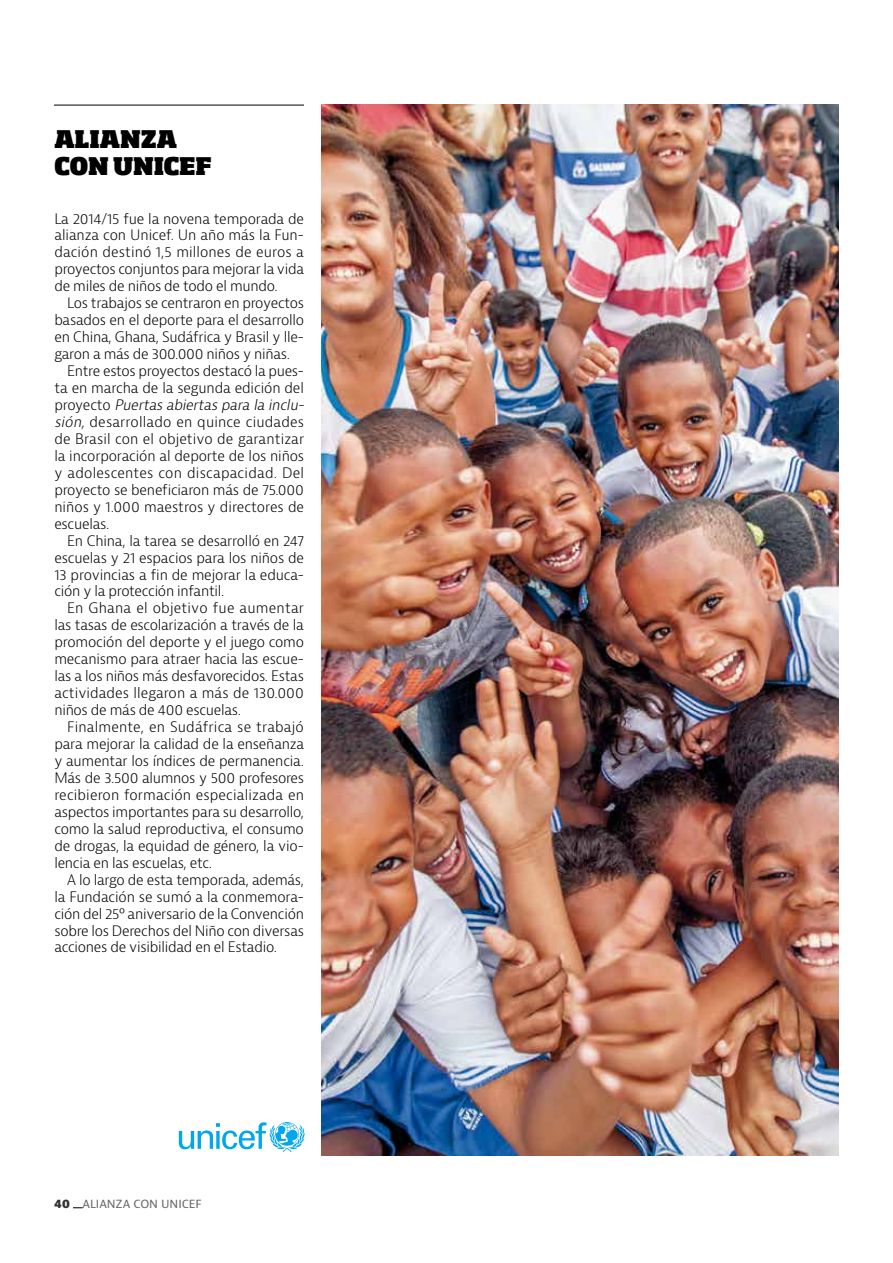
<style>
.page{position:relative;width:893px;height:1263px;background:#fff}
.page>*{position:absolute;margin:0;border:0;box-sizing:border-box;transform-origin:0 0}
.t1{font:800 24px/27px "Soho Std";letter-spacing:-.015em;color:#000}
.t2{font:300 14.1px/17px "Bernina Sans";letter-spacing:-.015em;color:#000;text-align:justify}
.t3{font:300 14.1px "Bernina Sans";letter-spacing:.015em;color:#000}
.t4{font:300 14.1px "Bernina Sans";letter-spacing:.005em;color:#000}
.t5{font:italic 300 14.1px "Bernina Sans";color:#000}
.t6{font:300 14.1px "Bernina Sans";letter-spacing:.01em;color:#000}
.t7{font:12px "Bernina Sans";letter-spacing:-.01em;color:#666}
.s1{font-style:normal}
.s2{font-style:italic}
.s3{font-weight:800;color:#333}
</style>
<div class="page">
<hr style="left:54px;top:105px;width:250px;height:1px;background:#000">
<img style="left:322px;top:105px;width:517px;height:1051px">
<svg style="left:179px;top:1122px;width:126px;height:30px"></svg>
<h1 class="t1" style="left:54px;top:125px;width:159px">ALIANZA<br>CON UNICEF</h1>
<p class="t2" style="left:54px;top:210px;width:251px">La 2014/15 fue la novena temporada de alianza con Unicef. Un año más la Fun&shy;dación destinó 1,5 millones de euros a proyectos conjuntos para mejorar la vida de miles de niños de todo el mundo.</p>
<p class="t2" style="left:67px;top:295px;width:238px">Los trabajos se centraron en proyectos</p>
<p class="t2" style="left:54px;top:312px;width:251px">basados en el deporte para el desarrollo</p>
<p class="t2" style="left:54px;top:329px;width:251px">en China, Ghana, Sudáfrica y Brasil y lle-</p>
<p class="t2" style="left:54px;top:346px;width:237px">garon a más de 300.000 niños y niñas.</p>
<p class="t2" style="left:67px;top:363px;width:238px">Entre estos proyectos destacó la pues-</p>
<p class="t2" style="left:54px;top:380px;width:251px">ta en marcha de la segunda edición del</p>
<p class="t5" style="left:54px;top:396px;width:255px"><span class="s1">p ro y e c t o</span> Puertasabiertaspara la inclu-</p>
<p class="t3" style="left:54px;top:412px;width:251px"><span class="s2">sión,</span> desarrollado en quince ciudades</p>
<p class="t4" style="left:54px;top:429px;width:251px">de Brasil con el objetivo de garantizar</p>
<p class="t2" style="left:54px;top:447px;width:251px">la incorporación al deporte de los niños</p>
<p class="t3" style="left:54px;top:463px;width:251px">y adolescentes con discapacidad. Del</p>
<p class="t2" style="left:54px;top:481px;width:251px">proyecto se beneficiaron más de 75.000</p>
<p class="t2" style="left:54px;top:498px;width:251px">niños y 1.000 maestros y directores de</p>
<p class="t2" style="left:54px;top:515px;width:56px">escuelas.</p>
<p class="t2" style="left:67px;top:532px;width:238px">En China, la tarea se desarrolló en 247</p>
<p class="t2" style="left:54px;top:549px;width:251px">escuelas y 21 espacios para los niños de</p>
<p class="t2" style="left:54px;top:566px;width:251px">13 provincias a fin de mejorar la educa-</p>
<p class="t2" style="left:54px;top:583px;width:172px">ción y la protección infantil.</p>
<p class="t3" style="left:67px;top:599px;width:238px">En Ghana el objetivo fue aumentar</p>
<p class="t2" style="left:54px;top:617px;width:251px">las tasas de escolarización a través de la</p>
<p class="t2" style="left:54px;top:634px;width:251px">promoción del deporte y el juego como</p>
<p class="t2" style="left:54px;top:651px;width:251px">mecanismo para atraer hacia las escue-</p>
<p class="t2" style="left:54px;top:668px;width:251px">las a los niños más desfavorecidos. Estas</p>
<p class="t4" style="left:54px;top:684px;width:251px">actividades llegaron a más de 130.000</p>
<p class="t2" style="left:54px;top:702px;width:188px">niños de más de 400 escuelas.</p>
<p class="t3" style="left:67px;top:718px;width:238px">Finalmente, en Sudáfrica se trabajó</p>
<p class="t2" style="left:54px;top:736px;width:251px">para mejorar la calidad de la enseñanza</p>
<p class="t2" style="left:54px;top:753px;width:251px">y aumentar los índices de permanencia.</p>
<p class="t2" style="left:54px;top:769px;width:251px">Más de 3.500 alumnos y 500 profesores</p>
<p class="t6" style="left:54px;top:785px;width:251px">recibieron formación especializada en</p>
<p class="t2" style="left:54px;top:803px;width:251px">aspectos importantes para su desarrollo,</p>
<p class="t2" style="left:54px;top:820px;width:251px">como la salud reproductiva, el consumo</p>
<p class="t2" style="left:54px;top:837px;width:251px">de drogas, la equidad de género, la vio-</p>
<p class="t2" style="left:54px;top:854px;width:159px">lencia en las escuelas, etc.</p>
<p class="t2" style="left:67px;top:871px;width:238px">A lo largo de esta temporada, además,</p>
<p class="t2" style="left:54px;top:888px;width:251px">la Fundación se sumó a la conmemora-</p>
<p class="t2" style="left:54px;top:905px;width:251px">ción del 25º aniversario de la Convención</p>
<p class="t2" style="left:54px;top:922px;width:251px">sobre los Derechos del Niño con diversas</p>
<p class="t2" style="left:54px;top:939px;width:224px">acciones de visibilidad en el Estadio.</p>
<p class="t7" style="left:54px;top:1196px;width:149px"><span class="s3">40</span> ALIANZA CON UNICEF</p>
</div>
